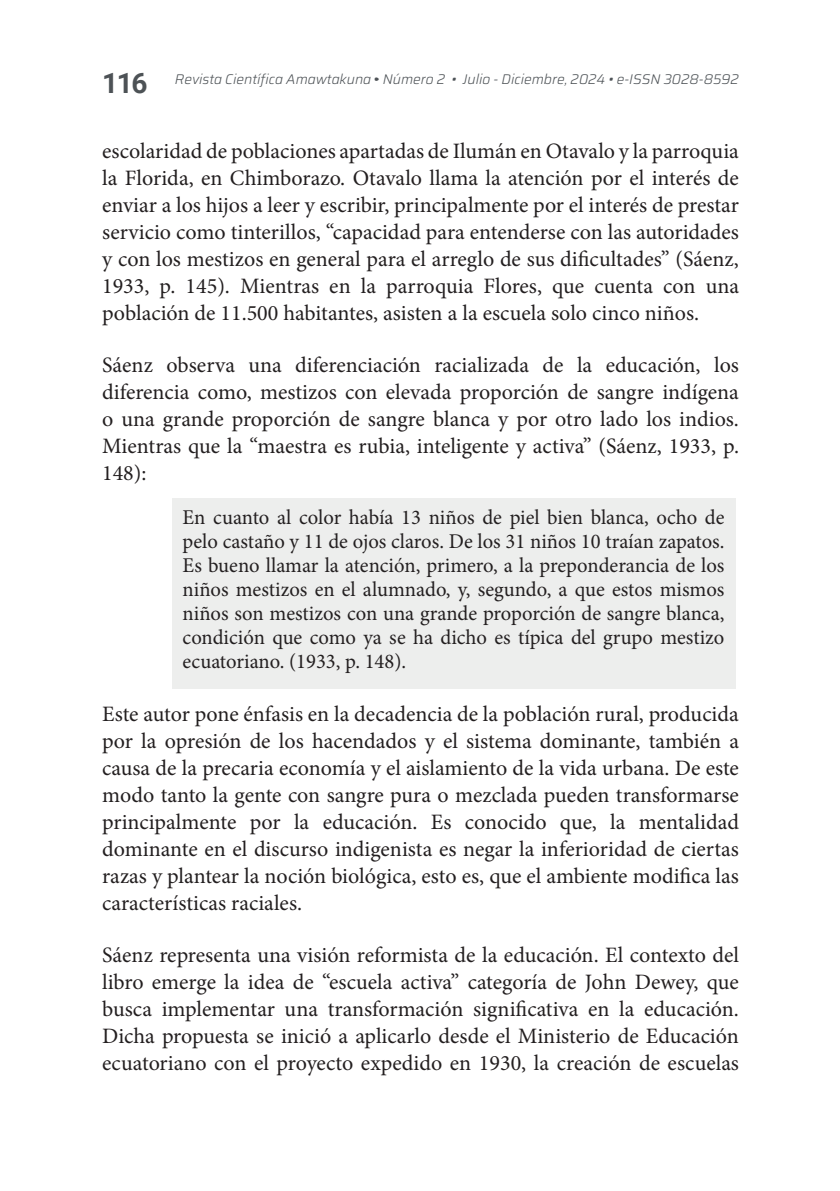
<style>
.page{position:relative;width:840px;height:1191px;background:#fff}
.page>*{position:absolute;margin:0;border:0;box-sizing:border-box;transform-origin:0 0}
.t1{font:700 28px "Roboto";color:#4d5256}
.t2{font:22px/27px "Minion Pro";color:#231f20;text-align:justify}
.t3{font:21px/24px "Minion Pro";color:#231f20;text-align:justify}
.t4{font:italic 300 14px "Saira";color:#4d5256}
</style>
<div class="page">
<div style="left:172px;top:498px;width:563px;height:191px;background:#edeeed"></div>
<p class="t1" style="left:102px;top:64px;width:47px">116</p>
<p class="t4" style="left:175px;top:68px;width:565px">Revista Científica Amawtakuna - Número 2 • Julio - Diciembre, 2024 • e-ISSN 3028-8592</p>
<p class="t2" style="left:102px;top:137px;width:638px">escolaridad de poblaciones apartadas de Ilumán en Otavalo y la parroquia la Florida, en Chimborazo. Otavalo llama la atención por el interés de enviar a los hijos a leer y escribir, principalmente por el interés de prestar servicio como tinterillos, “capacidad para entenderse con las autoridades y con los mestizos en general para el arreglo de sus dificultades” (Sáenz, 1933, p. 145). Mientras en la parroquia Flores, que cuenta con una población de 11.500 habitantes, asisten a la escuela solo cinco niños.</p>
<p class="t2" style="left:102px;top:352px;width:638px">Sáenz observa una diferenciación racializada de la educación, los diferencia como, mestizos con elevada proporción de sangre indígena o una grande proporción de sangre blanca y por otro lado los indios.<br>Mientras que la “maestra es rubia, inteligente y activa” (Sáenz, 1933, p.<br>148):</p>
<p class="t3" style="left:182px;top:505px;width:543px">En cuanto al color había 13 niños de piel bien blanca, ocho de pelo castaño y 11 de ojos claros. De los 31 niños 10 traían zapatos.<br>Es bueno llamar la atención, primero, a la preponderancia de los niños mestizos en el alumnado, y, segundo, a que estos mismos niños son mestizos con una grande proporción de sangre blanca, condición que como ya se ha dicho es típica del grupo mestizo ecuatoriano. (1933, p. 148).</p>
<p class="t2" style="left:102px;top:700px;width:638px">Este autor pone énfasis en la decadencia de la población rural, producida por la opresión de los hacendados y el sistema dominante, también a causa de la precaria economía y el aislamiento de la vida urbana. De este modo tanto la gente con sangre pura o mezclada pueden transformarse principalmente por la educación. Es conocido que, la mentalidad dominante en el discurso indigenista es negar la inferioridad de ciertas razas y plantear la noción biológica, esto es, que el ambiente modifica las características raciales.</p>
<p class="t2" style="left:102px;top:942px;width:638px">Sáenz representa una visión reformista de la educación. El contexto del libro emerge la idea de “escuela activa” categoría de John Dewey, que busca implementar una transformación significativa en la educación.<br>Dicha propuesta se inició a aplicarlo desde el Ministerio de Educación ecuatoriano con el proyecto expedido en 1930, la creación de escuelas</p>
</div>
